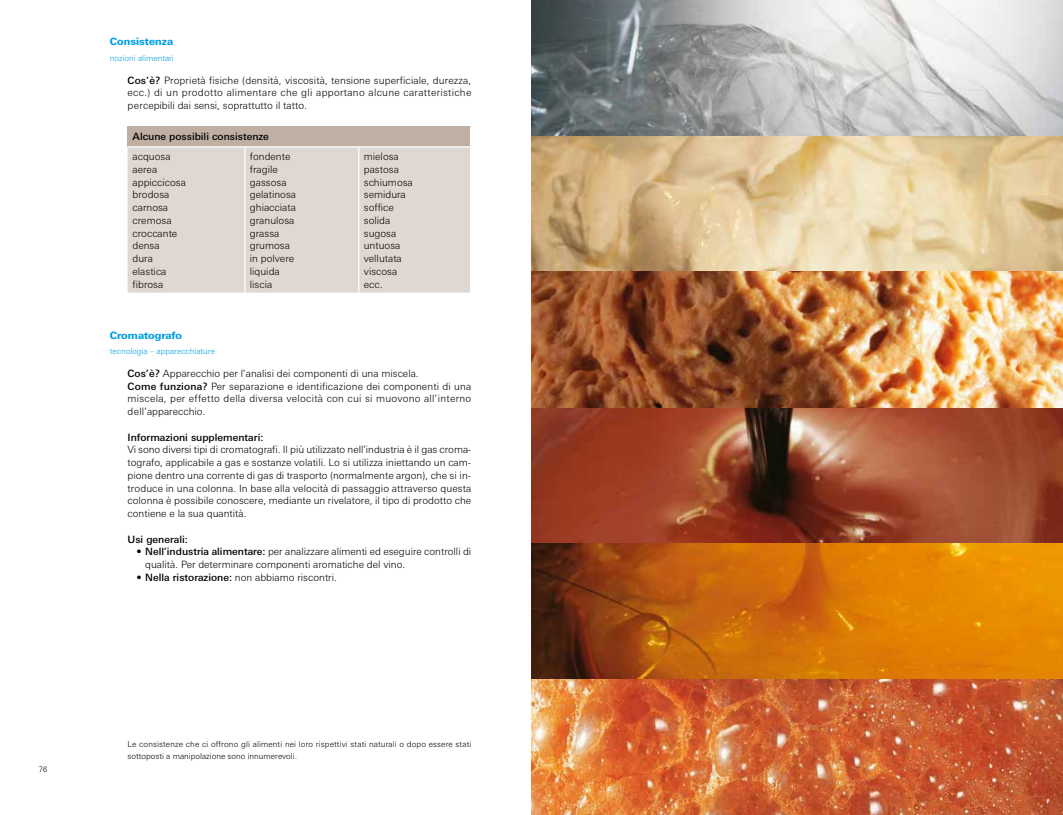
<style>
.page{position:relative;width:1063px;height:815px;background:#fff}
.page>*{position:absolute;margin:0;border:0;box-sizing:border-box;transform-origin:0 0}
.t1{font:300 10.12px/12.8px "Linotype Univers Basic";color:#000}
.t2{font:500 10.12px "Linotype Univers Basic";color:#000}
.t3{font:800 10.12px "Linotype Univers Basic";color:#009fe3}
.t4{font:300 8.12px/12.2px "Linotype Univers Basic";letter-spacing:.015em;color:#000}
.t5{font:300 8.12px "Linotype Univers Basic";color:#009fe3}
.t6{font:300 7.5px "Linotype Univers Basic";color:#000}
.s1{font-weight:500}
</style>
<div class="page">
<div style="left:128px;top:127px;width:343px;height:20px;background:#c0b0a4"></div>
<div style="left:128px;top:148px;width:342px;height:145px;background:#dfd7d1"></div>
<svg style="left:470px;top:127px;width:1px;height:19px"></svg>
<hr style="left:244px;top:148px;width:2px;height:145px;background:#fff">
<hr style="left:358px;top:148px;width:1px;height:145px;background:#fff">
<hr style="left:128px;top:146px;width:117px;height:2px;background:#fff">
<hr style="left:245px;top:146px;width:114px;height:2px;background:#fff">
<hr style="left:359px;top:146px;width:112px;height:2px;background:#fff">
<img style="left:531px;top:136px;width:532px;height:136px">
<svg style="left:531px;top:407px;width:532px;height:136px;background:#95472d"></svg>
<svg style="left:531px;top:0;width:532px;height:136px;background:#b0b3b3"></svg>
<img style="left:531px;top:272px;width:532px;height:135px">
<svg style="left:531px;top:543px;width:532px;height:136px;background:#c16809"></svg>
<img style="left:531px;top:679px;width:532px;height:136px">
<p class="t3" style="left:110px;top:36px;width:65px">Consistenza</p>
<p class="t5" style="left:110px;top:53px;width:66px">nozioni alimentari</p>
<p class="t1" style="left:128px;top:74px;width:345px;text-align:justify"><span class="s1">Cos’è?</span> Proprietà fisiche (densità, viscosità, tensione superficiale, durezza, ecc.) di un prodotto alimentare che gli apportano alcune caratteristiche percepibili dai sensi, soprattutto il tatto.</p>
<p class="t2" style="left:133px;top:130px;width:138px">Alcune possibili consistenze</p>
<p class="t1" style="left:133px;top:150px;width:55px">acquosa aerea appiccicosa brodosa carnosa cremosa croccante densa<br>dura elastica fibrosa</p>
<p class="t1" style="left:250px;top:150px;width:48px">fondente fragile gassosa gelatinosa ghiacciata granulosa grassa grumosa in polvere liquida liscia</p>
<p class="t1" style="left:364px;top:150px;width:51px">mielosa pastosa schiumosa semidura soffice solida sugosa untuosa vellutata viscosa ecc.</p>
<p class="t3" style="left:110px;top:329px;width:74px">Cromatografo</p>
<p class="t5" style="left:110px;top:346px;width:107px">tecnologia – apparecchiature</p>
<p class="t1" style="left:128px;top:367px;width:345px"><span class="s1">Cos’è?</span> Apparecchio per l’analisi dei componenti di una miscela.<br><span class="s1">Come funziona?</span> Per separazione e identificazione dei componenti di una miscela, per effetto della diversa velocità con cui si muovono all’interno dell’apparecchio.</p>
<p class="t2" style="left:128px;top:431px;width:137px">Informazioni supplementari:</p>
<p class="t1" style="left:128px;top:443px;width:345px;text-align:justify">Vi sono diversi tipi di cromatografi. Il più utilizzato nell’industria è il gas croma&shy;tografo, applicabile a gas e sostanze volatili. Lo si utilizza iniettando un cam&shy;pione dentro una corrente di gas di trasporto (normalmente argon), che si in&shy;troduce in una colonna. In base alla velocità di passaggio attraverso questa colonna è possibile conoscere, mediante un rivelatore, il tipo di prodotto che contiene e la sua quantità.</p>
<p class="t2" style="left:128px;top:533px;width:62px">Usi generali:</p>
<p class="t1" style="left:145px;top:545px;width:328px;text-indent:-9px">• <span class="s1">Nell’industria alimentare:</span> per analizzare alimenti ed eseguire controlli di qualità. Per determinare componenti aromatiche del vino.</p>
<p class="t1" style="left:136px;top:571px;width:202px">• <span class="s1">Nella ristorazione:</span> non abbiamo riscontri.</p>
<p class="t6" style="left:39px;top:765px;width:10px">76</p>
<p class="t4" style="left:128px;top:738px;width:345px">Le consistenze che ci offrono gli alimenti nei loro rispettivi stati naturali o dopo essere stati sottoposti a manipolazione sono innumerevoli.</p>
</div>
